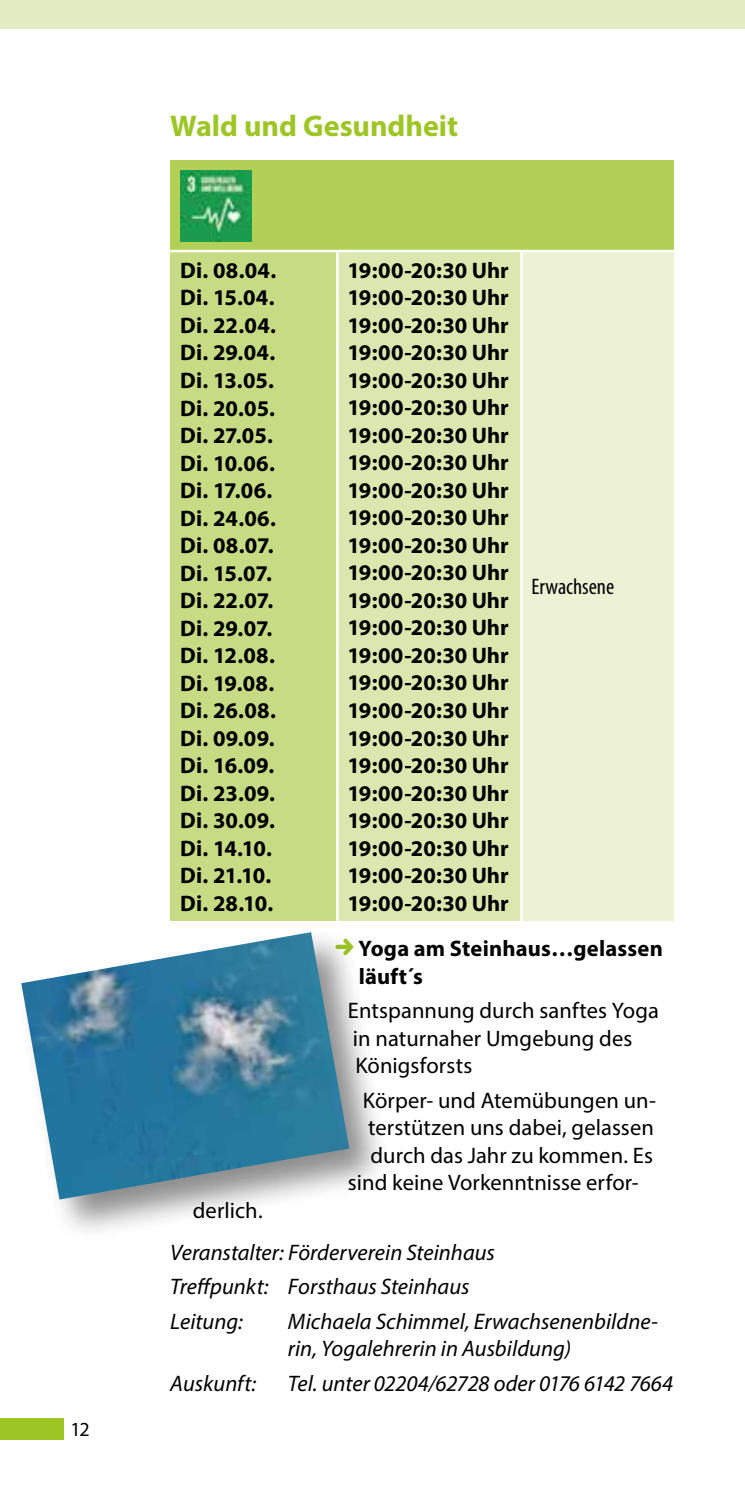
<style>
.page{position:relative;width:745px;height:1489px;background:#fff}
.page>*{position:absolute;margin:0;border:0;box-sizing:border-box;transform-origin:0 0}
.t1{font:700 30px "Myriad Pro";color:#9dc624}
.t2{font:700 22.5px/27.5px "Myriad Pro";letter-spacing:.005em;color:#000}
.t3{font:italic 22.5px/34.5px "Myriad Pro";color:#000}
.t4{font:22.5px/27.5px "Myriad Pro";letter-spacing:.005em;color:#000}
.t5{font:condensed 22.5px "Myriad Pro";color:#000}
.t6{font:20px "Myriad Pro";color:#000}
</style>
<div class="page">
<div style="left:0;top:0;width:744px;height:28px;background:#e3ecc2"></div>
<div style="left:0;top:1418px;width:64px;height:21px;background:#9dc624"></div>
<div style="left:170px;top:160px;width:503px;height:91px;background:#b3d056"></div>
<div style="left:170px;top:251px;width:167px;height:669px;background:#c7db84"></div>
<div style="left:337px;top:251px;width:184px;height:669px;background:#dbe7ae"></div>
<div style="left:521px;top:251px;width:152px;height:669px;background:linear-gradient(to right,#edf2d5,#edf2d5)"></div>
<hr style="left:336px;top:252px;width:2px;height:668px;background:#fff">
<hr style="left:520px;top:252px;width:2px;height:668px;background:#fff">
<hr style="left:170px;top:250px;width:167px;height:2px;background:#fff">
<hr style="left:337px;top:250px;width:184px;height:2px;background:#fff">
<hr style="left:521px;top:250px;width:152px;height:2px;background:#fff">
<img style="left:180px;top:170px;width:71px;height:71px">
<div style="left:16px;top:926px;width:375px;height:315px;background:#000;opacity:.45"></div>
<img style="left:21px;top:932px;width:328px;height:267px">
<p class="t6" style="left:70px;top:1416px;width:21px">12</p>
<h1 class="t1" style="left:170px;top:106px;width:289px">Wald und Gesundheit</h1>
<p class="t2" style="left:180px;top:256px;width:97px">Di. 08.04.<br>Di. 15.04.<br>Di. 22.04.<br>Di. 29.04.<br>Di. 13.05.<br>Di. 20.05.<br>Di. 27.05.<br>Di. 10.06.<br>Di. 17.06.<br>Di. 24.06.<br>Di. 08.07.<br>Di. 15.07.<br>Di. 22.07.<br>Di. 29.07.<br>Di. 12.08.<br>Di. 19.08.<br>Di. 26.08.<br>Di. 09.09.<br>Di. 16.09.<br>Di. 23.09.<br>Di. 30.09.<br>Di. 14.10.<br>Di. 21.10.<br>Di. 28.10.</p>
<p class="t2" style="left:347px;top:256px;width:163px;text-align:justify">19:00-20:30 Uhr 19:00-20:30 Uhr 19:00-20:30 Uhr 19:00-20:30 Uhr 19:00-20:30 Uhr 19:00-20:30 Uhr 19:00-20:30 Uhr 19:00-20:30 Uhr 19:00-20:30 Uhr 19:00-20:30 Uhr 19:00-20:30 Uhr 19:00-20:30 Uhr 19:00-20:30 Uhr 19:00-20:30 Uhr 19:00-20:30 Uhr 19:00-20:30 Uhr 19:00-20:30 Uhr 19:00-20:30 Uhr 19:00-20:30 Uhr 19:00-20:30 Uhr 19:00-20:30 Uhr 19:00-20:30 Uhr 19:00-20:30 Uhr 19:00-20:30 Uhr</p>
<p class="t5" style="left:531px;top:573px;width:84px">Erwachsene</p>
<p class="t2" style="left:358px;top:933px;width:306px">Yoga am Steinhaus…gelassen läuft´s</p>
<p class="t4" style="left:348px;top:996px;width:312px">Entspannung durch sanftes Yoga in naturnaher Umgebung des<br>Königsforsts</p>
<p class="t4" style="left:363px;top:1086px;width:294px">Körper- und Atemübungen un-</p>
<p class="t4" style="left:368px;top:1113px;width:287px">terstützen uns dabei, gelassen</p>
<p class="t4" style="left:370px;top:1141px;width:284px">durch das Jahr zu kommen. Es</p>
<p class="t4" style="left:348px;top:1168px;width:292px">sind keine Vorkenntnisse erfor-</p>
<p class="t4" style="left:193px;top:1196px;width:71px">derlich.</p>
<p class="t3" style="left:170px;top:1234px;width:326px">Veranstalter: Förderverein Steinhaus<br>Treffpunkt: Forsthaus Steinhaus<br>Leitung:</p>
<p class="t3" style="left:288px;top:1306px;width:371px;line-height:27.5px">Michaela Schimmel, Erwachsenenbildne&shy;rin, Yogalehrerin in Ausbildung)</p>
<p class="t3" style="left:170px;top:1365px;width:87px">Auskunft:</p>
<p class="t3" style="left:288px;top:1365px;width:386px">Tel. unter 02204/62728 oder 0176 6142 7664</p>
</div>
